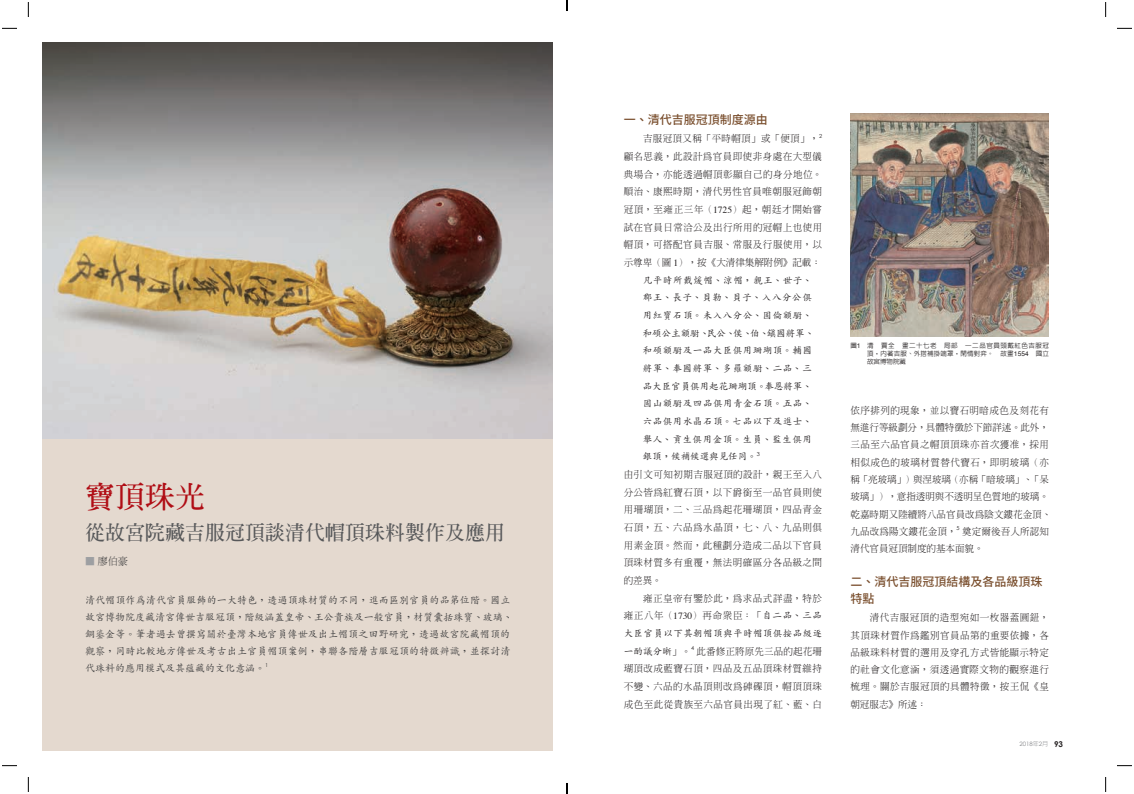
<style>
.page{position:relative;width:1134px;height:794px;background:#fff}
.page>*{position:absolute;margin:0;border:0;box-sizing:border-box;transform-origin:0 0}
.t1{font:700 30px "AR Ming B5";color:#b00d15}
.t2{font:700 20px "AR Ming B5";color:#57585a}
.t3{font:500 12px/17.3px "Noto Sans CJ Ktc";color:#7a4f2e}
.t4{font:500 10px/17px "AR Kai B5";letter-spacing:.015em;color:#3e3e3f}
.t5{font:300 10px "AR Ming B5";color:#3e3e3f}
.t6{font:300 9.5px/17.7px "AR Ming B5";letter-spacing:.05em;color:#231f20;text-align:justify}
.t7{font:500 9.5px/17.7px "AR Kai B5";letter-spacing:.06em;color:#231f20}
.t8{font:300 9.5px/17.3px "AR Ming B5";letter-spacing:.02em;color:#231f20}
.t9{font:300 9.5px/17.3px "AR Ming B5";color:#231f20}
.t10{font:500 6.5px/8px "AR Hei B5";letter-spacing:.025em;color:#231f20;text-align:justify}
.t11{font:6px "Century Gothic";color:#808285}
.t12{font:5.5px "Century Gothic";color:#231f20}
.t13{font:5.5px "Century Gothic";color:#3e3e3f}
.s1{color:#9d9fa2}
.s2{font-family:"Times";font-weight:400}
.s3{font-family:"AR Kai B5";font-weight:500}
.s4{font-family:"AR Ming B5";font-weight:300}
.s5{font-family:"Arial";font-weight:400}
.s6{font-family:"AR Hei B5";font-weight:300}
.s7{font-weight:700;font-size:8px;color:#231f20}
</style>
<div class="page">
<img style="left:43px;top:43px;width:510px;height:396px">
<div style="left:43px;top:439px;width:510px;height:312px;background:#e4d9cf"></div>
<img style="left:850px;top:113px;width:199px;height:223px">
<svg style="left:2px;top:28px;width:15px;height:1px"></svg>
<svg style="left:1117px;top:28px;width:15px;height:1px"></svg>
<svg style="left:2px;top:765px;width:15px;height:1px"></svg>
<svg style="left:1117px;top:765px;width:15px;height:1px"></svg>
<svg style="left:28px;top:2px;width:1px;height:15px"></svg>
<svg style="left:28px;top:777px;width:1px;height:15px"></svg>
<svg style="left:1105px;top:2px;width:1px;height:15px"></svg>
<svg style="left:1105px;top:777px;width:1px;height:15px"></svg>
<svg style="left:566px;top:0;width:2px;height:11px"></svg>
<svg style="left:566px;top:783px;width:2px;height:11px"></svg>
<h1 class="t1" style="left:85px;top:482px;width:121px">寶頂珠光</h1>
<h2 class="t2" style="left:85px;top:522px;width:421px">從故宮院藏吉服冠頂談清代帽頂珠料製作及應用</h2>
<p class="t5" style="left:85px;top:556px;width:44px"><span class="s1">■</span> 廖伯豪</p>
<p class="t4" style="left:85px;top:592px;width:429px">清代帽頂作為清代官員服飾的一大特色，透過頂珠材質的不同，進而區別官員的品第位階。國立故宮博物院庋藏清宮傳世吉服冠頂，階級涵蓋皇帝、王公貴族及一般官員，材質囊括珠寶、玻璃、銅鎏金等。筆者過去曾撰寫關於臺灣本地官員傳世及出土帽頂之田野研究，透過故宮院藏帽頂的觀察，同時比較地方傳世及考古出土官員帽頂案例，串聯各階層吉服冠頂的特徵辨識，並探討清代珠料的應用模式及其蘊藏的文化意涵。</p>
<p class="t13" style="left:265px;top:662px;width:5px">1</p>
<p class="t3" style="left:624px;top:111px;width:145px">一、清代吉服冠頂制度源由</p>
<p class="t6" style="left:624px;top:130px;width:197px">　　吉服冠頂又稱「平時帽頂」或「便頂」，</p>
<p class="t12" style="left:819px;top:132px;width:5px">2</p>
<p class="t6" style="left:624px;top:147px;width:200px">顧名思義，此設計為官員即使非身處在大型儀典場合，亦能透過帽頂彰顯自己的身分地位。順治、康熙時期，清代男性官員唯朝服冠飾朝冠頂，至雍正三年（<span class="s2">1725</span>）起，朝廷才開始嘗試在官員日常洽公及出行所用的冠帽上也使用帽頂，可搭配官員吉服、常服及行服使用，以示尊卑（圖 <span class="s2">1</span>），按《大清律集解附例》記載：</p>
<p class="t7" style="left:643px;top:271px;width:173px">凡平時所戴煖帽、涼帽，親王、世子、郡王、長子、貝勒、貝子、入八分公俱用紅寶石頂。未入八分公、固倫額駙、和碩公主額駙、民公、侯、伯、鎮國將軍、和碩額駙及一品大臣俱用珊瑚頂。輔國將軍、奉國將軍、多羅額駙、二品、三品大臣官員俱用起花珊瑚頂。奉恩將軍、固山額駙及四品俱用青金石頂。五品、六品俱用水晶石頂。七品以下及進士、舉人、貢生俱用金頂。生員、監生俱用銀頂，候補候選與見任同。</p>
<p class="t12" style="left:757px;top:450px;width:5px">3</p>
<p class="t6" style="left:624px;top:465px;width:200px;text-align:left">由引文可知初期吉服冠頂的設計，親王至入八分公皆為紅寶石頂，以下爵銜至一品官員則使用珊瑚頂，二、三品為起花珊瑚頂，四品青金石頂，五、六品為水晶頂，七、八、九品則俱用素金頂。然而，此種劃分造成二品以下官員頂珠材質多有重覆，無法明確區分各品級之間的差異。<br>　　雍正皇帝有鑒於此，為求品式詳盡，特於雍正八年（<span class="s2">1730</span>）再命眾臣：「<span class="s3">自二品、三品</span></p>
<p class="t7" style="left:624px;top:624px;width:200px">大臣官員以下其朝帽頂與平時帽頂俱按品級逐一酌議分晰<span class="s4">」。</span></p>
<p class="t12" style="left:691px;top:645px;width:5px">4</p>
<p class="t6" style="left:624px;top:642px;width:200px;text-indent:73px">此番修正將原先三品的起花珊瑚頂改成藍寶石頂，四品及五品頂珠材質維持不變、六品的水晶頂則改為硨磲頂，帽頂頂珠成色至此從貴族至六品官員出現了紅、藍、白</p>
<p class="t10" style="left:867px;top:341px;width:183px;text-indent:-17px">圖<span class="s5">1</span> 清　賈全　畫二十七老　局部　一二品官員頭戴紅色吉服冠頂，內著吉服、外搭補掛端罩，閑情對弈。　故畫<span class="s5">1554</span>　國立故宮博物院藏</p>
<p class="t8" style="left:850px;top:401px;width:202px">依序排列的現象，並以寶石明暗成色及刻花有無進行等級劃分，具體特徵於下節詳述。此外，三品至六品官員之帽頂頂珠亦首次獲准，採用相似成色的玻璃材質替代寶石，即明玻璃（亦稱「亮玻璃」）與涅玻璃（亦稱「暗玻璃」、「呆玻璃」），意指透明與不透明呈色質地的玻璃。乾嘉時期又陸續將八品官員改為陰文鏤花金頂、九品改為陽文鏤花金頂，</p>
<p class="t12" style="left:956px;top:525px;width:5px">5</p>
<p class="t9" style="left:850px;top:523px;width:200px;text-indent:112px">奠定爾後吾人所認知清代官員冠頂制度的基本面貌。</p>
<p class="t3" style="left:850px;top:573px;width:193px">二、清代吉服冠頂結構及各品級頂珠特點</p>
<p class="t6" style="left:850px;top:609px;width:200px;line-height:17.3px">　　清代吉服冠頂的造型宛如一枚器蓋圓鈕，其頂珠材質作為鑑別官員品第的重要依據，各品級珠料材質的選用及穿孔方式皆能顯示特定的社會文化意涵，須透過實際文物的觀察進行梳理。關於吉服冠頂的具體特徵，按王侃《皇朝冠服志》所述：</p>
<p class="t11" style="left:1019px;top:740px;width:45px">2018<span class="s6">年</span>2<span class="s6">月</span> <span class="s7">93</span></p>
</div>
